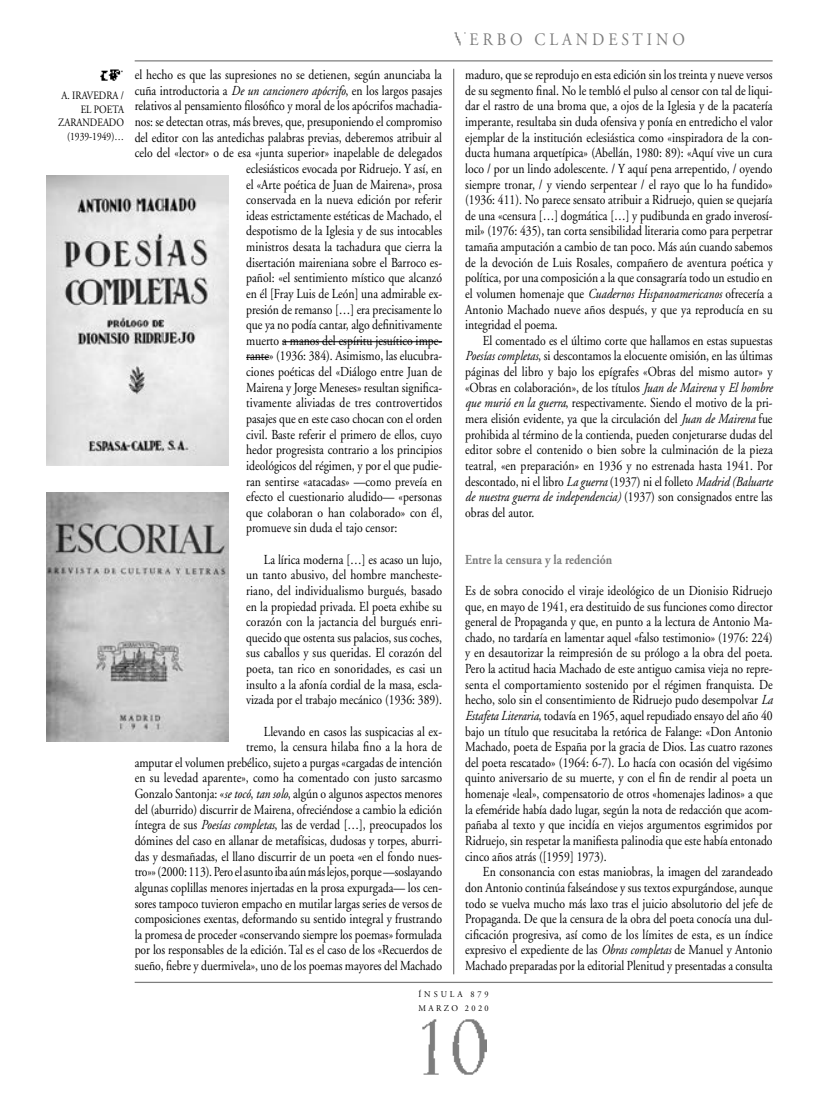
<style>
.page{position:relative;width:840px;height:1120px;background:#fff}
.page>*{position:absolute;margin:0;border:0;box-sizing:border-box;transform-origin:0 0}
.t1{font:17.5px "Adobe Garamond";color:#7d7d7d;scale:.9 1}
.t2{font:13.75px/15.6px "Adobe Garamond";color:#000;text-align:justify;scale:.85 1}
.t3{font:700 13.75px "Adobe Garamond";color:#7d7d7d;scale:.85 1}
.t4{font:11.25px/13.5px "Adobe Garamond";color:#000;text-align:right;scale:.85 1}
.t5{font:8.75px/13.8px "Adobe Garamond";letter-spacing:.32em;color:#000;scale:.95 1}
.s1{font-style:italic}
</style>
<div class="page">
<img style="left:454px;top:32px;width:12px;height:14px">
<hr style="left:453px;top:69px;width:1px;height:905px;background:#7d7d7d">
<hr style="left:135px;top:60px;width:637px;height:1px;background:#7d7d7d">
<hr style="left:135px;top:981px;width:637px;height:2px;background:#7d7d7d">
<img style="left:100px;top:69px;width:23px;height:12px">
<hr style="left:282px;top:341px;width:160px;height:1px;background:#000">
<svg style="left:246px;top:357px;width:23px;height:1px"></svg>
<img style="left:422px;top:1019px;width:64px;height:56px">
<img style="left:46px;top:175px;width:182px;height:290px">
<img style="left:46px;top:493px;width:182px;height:248px">
<p class="t4" style="left:58px;top:89px;width:79px">A. IRAVEDRA /<br>EL POETA<br>ZARANDEADO (1939-1949)…</p>
<p class="t2" style="left:135px;top:67px;width:363px">el hecho es que las supresiones no se detienen, según anunciaba la</p>
<p class="t2" style="left:135px;top:83px;width:363px">cuña introductoria a <span class="s1">De un cancionero apócrifo</span>, en los largos pasajes</p>
<p class="t2" style="left:135px;top:99px;width:363px">relativos al pensamiento filosófico y moral de los apócrifos machadia-</p>
<p class="t2" style="left:135px;top:114px;width:363px">nos: se detectan otras, más breves, que, presuponiendo el compromiso</p>
<p class="t2" style="left:135px;top:130px;width:363px">del editor con las antedichas palabras previas, deberemos atribuir al</p>
<p class="t2" style="left:135px;top:145px;width:363px">celo del «lector» o de esa «junta superior» inapelable de delegados</p>
<p class="t2" style="left:246px;top:161px;width:232px">eclesiásticos evocada por Ridruejo. Y así, en</p>
<p class="t2" style="left:246px;top:177px;width:232px">el «Arte poética de Juan de Mairena», prosa</p>
<p class="t2" style="left:246px;top:192px;width:232px">conservada en la nueva edición por referir</p>
<p class="t2" style="left:246px;top:208px;width:232px">ideas estrictamente estéticas de Machado, el</p>
<p class="t2" style="left:246px;top:224px;width:232px">despotismo de la Iglesia y de sus intocables</p>
<p class="t2" style="left:246px;top:239px;width:232px">ministros desata la tachadura que cierra la</p>
<p class="t2" style="left:246px;top:255px;width:232px">disertación maireniana sobre el Barroco es-</p>
<p class="t2" style="left:246px;top:270px;width:232px">pañol: «el sentimiento místico que alcanzó</p>
<p class="t2" style="left:246px;top:286px;width:232px">en él [Fray Luis de León] una admirable ex-</p>
<p class="t2" style="left:246px;top:302px;width:232px">presión de remanso […] era precisamente lo</p>
<p class="t2" style="left:246px;top:317px;width:232px">que ya no podía cantar, algo definitivamente</p>
<p class="t2" style="left:246px;top:333px;width:232px">muerto a manos del espíritu jesuítico impe-</p>
<p class="t2" style="left:246px;top:349px;width:232px">rante» (1936: 384). Asimismo, las elucubra-</p>
<p class="t2" style="left:246px;top:364px;width:232px">ciones poéticas del «Diálogo entre Juan de</p>
<p class="t2" style="left:246px;top:380px;width:232px">Mairena y Jorge Meneses» resultan significa-</p>
<p class="t2" style="left:246px;top:395px;width:232px">tivamente aliviadas de tres controvertidos</p>
<p class="t2" style="left:246px;top:411px;width:232px">pasajes que en este caso chocan con el orden</p>
<p class="t2" style="left:246px;top:427px;width:232px">civil. Baste referir el primero de ellos, cuyo</p>
<p class="t2" style="left:246px;top:442px;width:232px">hedor progresista contrario a los principios</p>
<p class="t2" style="left:246px;top:458px;width:232px">ideológicos del régimen, y por el que pudie-</p>
<p class="t2" style="left:246px;top:474px;width:232px">ran sentirse «atacadas» —como preveía en</p>
<p class="t2" style="left:246px;top:489px;width:232px">efecto el cuestionario aludido— «personas</p>
<p class="t2" style="left:246px;top:505px;width:232px">que colaboran o han colaborado» con él,</p>
<p class="t2" style="left:246px;top:520px;width:179px">promueve sin duda el tajo censor:</p>
<p class="t2" style="left:246px;top:552px;width:232px;text-indent:18px">La lírica moderna […] es acaso un lujo, un tanto abusivo, del hombre mancheste&shy;riano, del individualismo burgués, basado en la propiedad privada. El poeta exhibe su corazón con la jactancia del burgués enri&shy;quecido que ostenta sus palacios, sus coches, sus caballos y sus queridas. El corazón del poeta, tan rico en sonoridades, es casi un insulto a la afonía cordial de la masa, escla&shy;vizada por el trabajo mecánico (1936: 389).</p>
<p class="t2" style="left:135px;top:724px;width:363px;text-align:right">Llevando en casos las suspicacias al ex-<br>tremo, la censura hilaba fino a la hora de<br>amputar el volumen prebélico, sujeto a purgas «cargadas de intención en su levedad aparente», como ha comentado con justo sarcasmo Gonzalo Santonja: «<span class="s1">se tocó</span>, <span class="s1">tan solo</span>, algún o algunos aspectos menores del (aburrido) discurrir de Mairena, ofreciéndose a cambio la edición íntegra de sus <span class="s1">Poesías completas</span>, las de verdad […], preocupados los dómines del caso en allanar de metafísicas, dudosas y torpes, aburri&shy;das y desmañadas, el llano discurrir de un poeta «en el fondo nues&shy;tro»» (2000: 113). Pero el asunto iba aún más lejos, porque —soslayando algunas coplillas menores injertadas en la prosa expurgada— los cen&shy;sores tampoco tuvieron empacho en mutilar largas series de versos de composiciones exentas, deformando su sentido integral y frustrando la promesa de proceder «conservando siempre los poemas» formulada por los responsables de la edición. Tal es el caso de los «Recuerdos de sueño, fiebre y duermivela», uno de los poemas mayores del Machado</p>
<p class="t1" style="left:469px;top:30px;width:241px">E R B O C L A N D E S T I N O</p>
<p class="t2" style="left:465px;top:67px;width:363px">maduro, que se reprodujo en esta edición sin los treinta y nueve versos de su segmento final. No le tembló el pulso al censor con tal de liqui&shy;dar el rastro de una broma que, a ojos de la Iglesia y de la pacatería imperante, resultaba sin duda ofensiva y ponía en entredicho el valor ejemplar de la institución eclesiástica como «inspiradora de la con&shy;ducta humana arquetípica» (Abellán, 1980: 89): «Aquí vive un cura loco / por un lindo adolescente. / Y aquí pena arrepentido, / oyendo siempre tronar, / y viendo serpentear / el rayo que lo ha fundido» (1936: 411). No parece sensato atribuir a Ridruejo, quien se quejaría de una «censura […] dogmática […] y pudibunda en grado inverosí&shy;mil» (1976: 435), tan corta sensibilidad literaria como para perpetrar tamaña amputación a cambio de tan poco. Más aún cuando sabemos de la devoción de Luis Rosales, compañero de aventura poética y política, por una composición a la que consagraría todo un estudio en el volumen homenaje que <span class="s1">Cuadernos Hispanoamericanos</span> ofrecería a Antonio Machado nueve años después, y que ya reproducía en su integridad el poema.</p>
<p class="t2" style="left:465px;top:333px;width:363px;text-indent:18px">El comentado es el último corte que hallamos en estas supuestas <span class="s1">Poesías completas</span>, si descontamos la elocuente omisión, en las últimas páginas del libro y bajo los epígrafes «Obras del mismo autor» y «Obras en colaboración», de los títulos <span class="s1">Juan de Mairena</span> y <span class="s1">El hombre que murió en la guerra</span>, respectivamente. Siendo el motivo de la pri&shy;mera elisión evidente, ya que la circulación del <span class="s1">Juan de Mairena</span> fue prohibida al término de la contienda, pueden conjeturarse dudas del editor sobre el contenido o bien sobre la culminación de la pieza teatral, «en preparación» en 1936 y no estrenada hasta 1941. Por descontado, ni el libro <span class="s1">La guerra</span> (1937) ni el folleto <span class="s1">Madrid (Baluarte de nuestra guerra de independencia)</span> (1937) son consignados entre las obras del autor.</p>
<p class="t3" style="left:465px;top:552px;width:175px">Entre la censura y la redención</p>
<p class="t2" style="left:465px;top:583px;width:363px">Es de sobra conocido el viraje ideológico de un Dionisio Ridruejo que, en mayo de 1941, era destituido de sus funciones como director general de Propaganda y que, en punto a la lectura de Antonio Ma&shy;chado, no tardaría en lamentar aquel «falso testimonio» (1976: 224) y en desautorizar la reimpresión de su prólogo a la obra del poeta.<br>Pero la actitud hacia Machado de este antiguo camisa vieja no repre&shy;senta el comportamiento sostenido por el régimen franquista. De hecho, solo sin el consentimiento de Ridruejo pudo desempolvar <span class="s1">La Estafeta Literaria</span>, todavía en 1965, aquel repudiado ensayo del año 40 bajo un título que resucitaba la retórica de Falange: «Don Antonio Machado, poeta de España por la gracia de Dios. Las cuatro razones del poeta rescatado» (1964: 6-7). Lo hacía con ocasión del vigésimo quinto aniversario de su muerte, y con el fin de rendir al poeta un homenaje «leal», compensatorio de otros «homenajes ladinos» a que la efeméride había dado lugar, según la nota de redacción que acom&shy;pañaba al texto y que incidía en viejos argumentos esgrimidos por Ridruejo, sin respetar la manifiesta palinodia que este había entonado cinco años atrás ([1959] 1973).</p>
<p class="t2" style="left:465px;top:864px;width:363px;text-indent:18px">En consonancia con estas maniobras, la imagen del zarandeado don Antonio continúa falseándose y sus textos expurgándose, aunque todo se vuelva mucho más laxo tras el juicio absolutorio del jefe de Propaganda. De que la censura de la obra del poeta conocía una dul&shy;cificación progresiva, así como de los límites de esta, es un índice expresivo el expediente de las <span class="s1">Obras completas</span> de Manuel y Antonio Machado preparadas por la editorial Plenitud y presentadas a consulta</p>
<p class="t5" style="left:418px;top:987px;width:75px">ÍNSULA 879<br>MARZO 2020</p>
</div>
